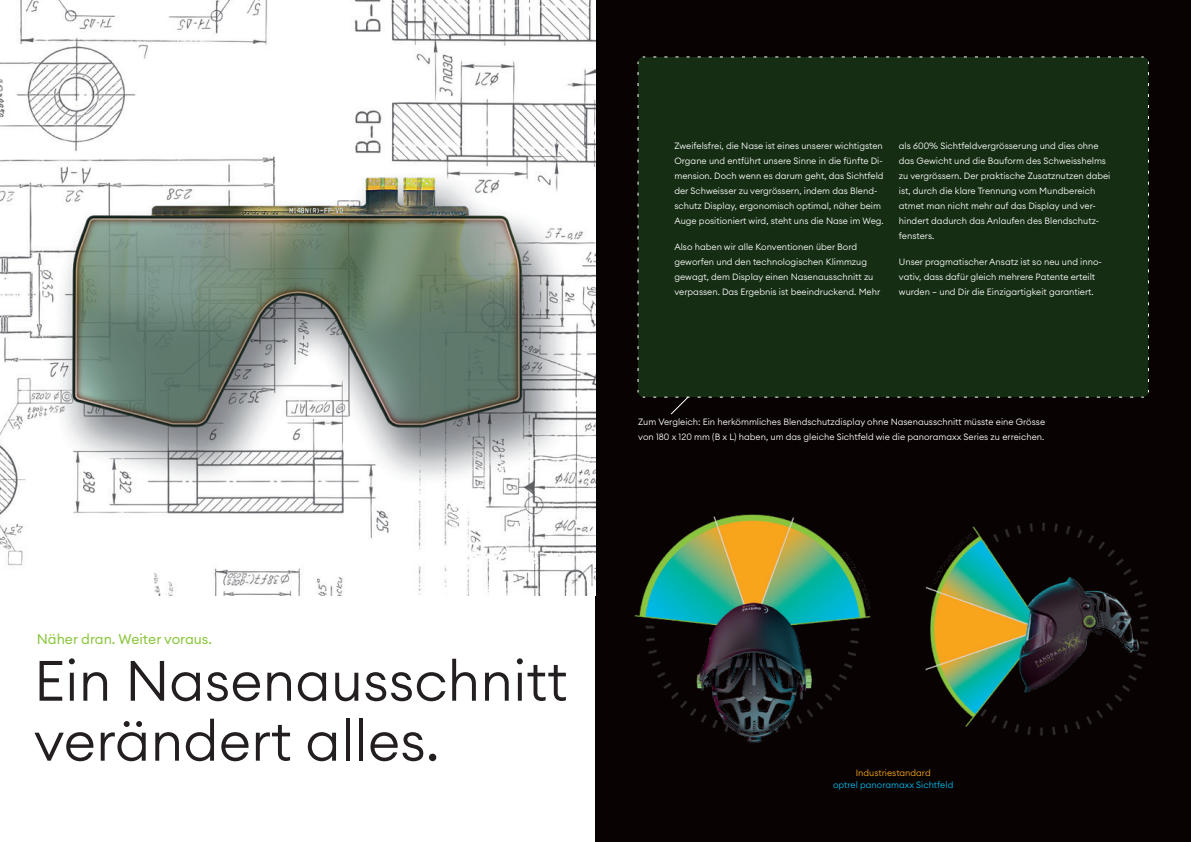
<style>
.page{position:relative;width:1191px;height:842px;background:#fff}
.page>*{position:absolute;margin:0;border:0;box-sizing:border-box;transform-origin:0 0}
.t1{font:300 56px/60px "Euclid Circular A";color:#231f20}
.t2{font:14px "Euclid Circular A";color:#8bc63e}
.t3{font:300 9px/15px "Euclid Circular A";color:#fff}
.t4{font:300 9px "Euclid Circular A";color:#00baf1}
.t5{font:300 9px "Euclid Circular A";color:#f9a51b}
</style>
<div class="page">
<div style="left:595px;top:0;width:596px;height:842px;background:#080302"></div>
<img style="left:0;top:0;width:595px;height:595px">
<div style="left:637px;top:56px;width:512px;height:342px;background:#152d13"></div>
<img style="left:634px;top:514px;width:210px;height:229px">
<img style="left:844px;top:522px;width:305px;height:214px">
<svg style="left:653px;top:396px;width:484px;height:19px"></svg>
<p class="t3" style="left:674px;top:138px;width:211px">Zweifelsfrei, die Nase ist eines unserer wichtigsten Organe und entführt unsere Sinne in die fünfte Di&shy;mension. Doch wenn es darum geht, das Sichtfeld der Schweisser zu vergrössern, indem das Blend&shy;schutz Display, ergonomisch optimal, näher beim Auge positioniert wird, steht uns die Nase im Weg.</p>
<p class="t3" style="left:674px;top:240px;width:207px">Also haben wir alle Konventionen über Bord geworfen und den technologischen Klimmzug gewagt, dem Display einen Nasenausschnitt zu verpassen. Das Ergebnis ist beeindruckend. Mehr</p>
<p class="t3" style="left:899px;top:138px;width:213px">als 600% Sichtfeldvergrösserung und dies ohne das Gewicht und die Bauform des Schweisshelms zu vergrössern. Der praktische Zusatznutzen dabei ist, durch die klare Trennung vom Mundbereich atmet man nicht mehr auf das Display und ver&shy;hindert dadurch das Anlaufen des Blendschutz&shy;fensters.</p>
<p class="t3" style="left:899px;top:255px;width:204px">Unser pragmatischer Ansatz ist so neu und inno&shy;vativ, dass dafür gleich mehrere Patente erteilt wurden – und Dir die Einzigartigkeit garantiert.</p>
<p class="t3" style="left:638px;top:415px;width:408px">Zum Vergleich: Ein herkömmliches Blendschutzdisplay ohne Nasenausschnitt müsste eine Grösse von 180 x 120 mm (B x L) haben, um das gleiche Sichtfeld wie die panoramaxx Series zu erreichen.</p>
<h2 class="t2" style="left:37px;top:630px;width:177px">Näher dran. Weiter voraus.</h2>
<h1 class="t1" style="left:34px;top:650px;width:535px">Ein Nasenausschnitt verändert alles.</h1>
<p class="t5" style="left:855px;top:766px;width:76px">Industriestandard</p>
<p class="t4" style="left:833px;top:778px;width:122px">optrel panoramaxx Sichtfeld</p>
</div>
